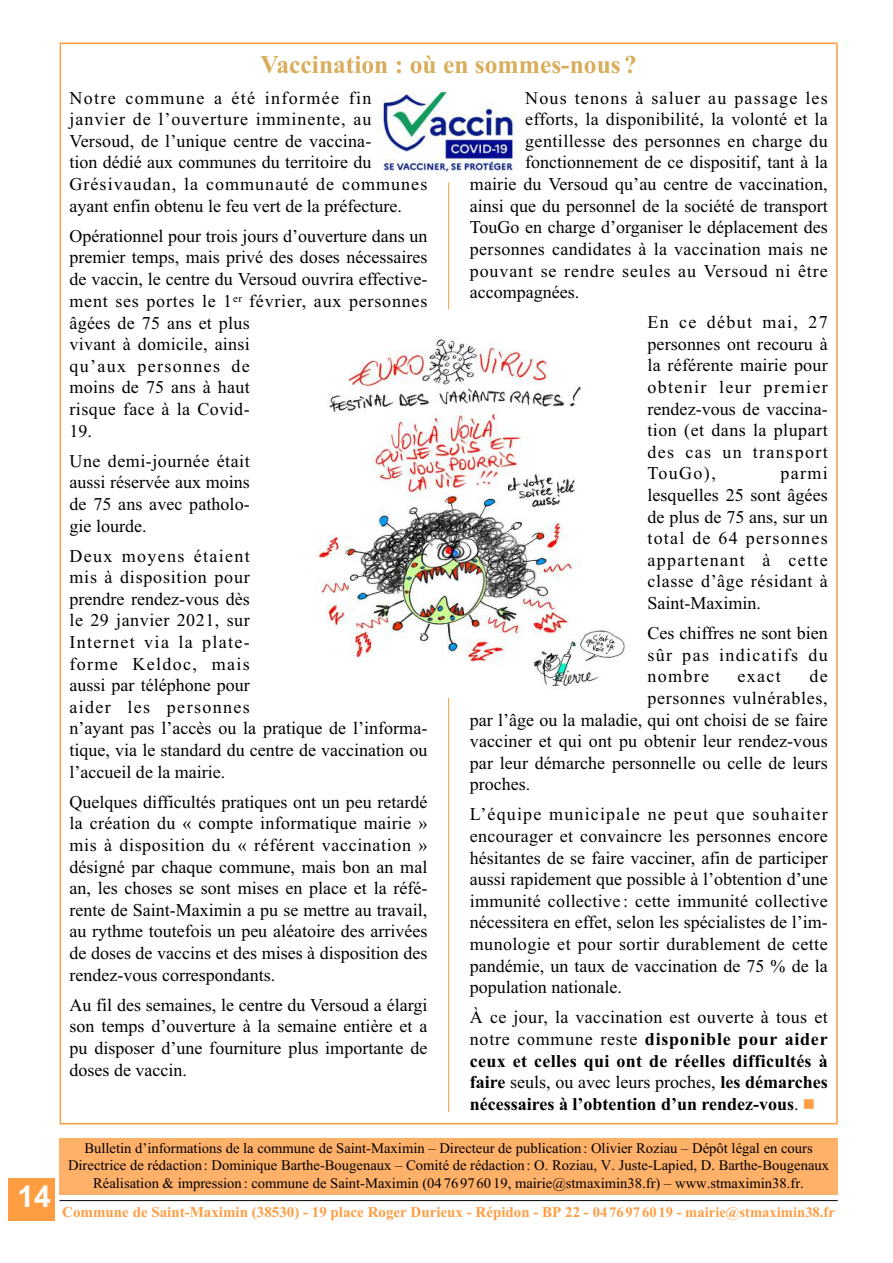
<style>
.page{position:relative;width:893px;height:1263px;background:#fff}
.page>*{position:absolute;margin:0;border:0;box-sizing:border-box;transform-origin:0 0}
.t1{font:700 25.5px "Times New Roman";color:#d8ad5b}
.t2{font:18px/21.6px "Times New Roman";letter-spacing:.005em;color:#000;text-align:justify}
.t3{font:700 18px/21.6px "Times New Roman";color:#000;text-align:justify}
.t4{font:18px "Times New Roman";letter-spacing:.05em;color:#000}
.t5{font:18px "Times New Roman";letter-spacing:.025em;color:#000}
.t6{font:18px "Times New Roman";letter-spacing:.065em;color:#000}
.t7{font:18px "Times New Roman";letter-spacing:.04em;color:#000}
.t8{font:700 15px "Times New Roman";color:#ff9d43}
.t9{font:14.7px/17.5px "Times New Roman";color:#000;text-align:center}
.s1{font-weight:400}
.s2{color:#ff9d43}
.s3{font-size:14.7px}
</style>
<div class="page">
<hr style="left:448px;top:182px;width:1px;height:127px;background:#ff9d43">
<hr style="left:448px;top:665px;width:1px;height:447px;background:#ff9d43">
<img style="left:379px;top:89px;width:138px;height:84px">
<div style="left:8px;top:1178px;width:47px;height:42px;background:#ff9d43"></div>
<hr style="left:60px;top:1200px;width:778px;height:1px;background:#000">
<div style="left:60px;top:1138px;width:778px;height:57px;background:#ffb069"></div>
<img style="left:315px;top:338px;width:311px;height:360px">
<h1 class="t1" style="left:260px;top:49px;width:378px">Vaccination : où en sommes-nous ?</h1>
<p class="t2" style="left:70px;top:87px;width:359px;text-align:left">Notre commune a été informée fin janvier de l’ouverture imminente, au Versoud, de l’unique centre de vaccina-<br>tion dédié aux communes du territoire du Grésivaudan, la communauté de communes ayant enfin obtenu le feu vert de la préfecture.</p>
<p class="t2" style="left:70px;top:225px;width:359px;text-align:left">Opérationnel pour trois jours d’ouverture dans un premier temps, mais privé des doses nécessaires de vaccin, le centre du Versoud ouvrira effective&shy;ment ses portes le 1<sup>er</sup> février, aux personnes âgées de 75 ans et plus<br>vivant à domicile, ainsi<br>qu’aux personnes de<br>moins de 75 ans à haut<br>risque face à la Covid-<br>19.</p>
<p class="t2" style="left:70px;top:450px;width:182px">Une demi-journée était aussi réservée aux moins de 75 ans avec patholo&shy;gie lourde.</p>
<p class="t2" style="left:70px;top:545px;width:359px;text-align:left">Deux moyens étaient<br>mis à disposition pour<br>prendre rendez-vous dès<br>le 29 janvier 2021, sur<br>Internet via la plate-<br>forme Keldoc, mais<br>aussi par téléphone pour<br>aider les personnes<br>n’ayant pas l’accès ou la pratique de l’informa&shy;tique, via le standard du centre de vaccination ou l’accueil de la mairie.</p>
<p class="t2" style="left:70px;top:791px;width:359px">Quelques difficultés pratiques ont un peu retardé la création du « compte informatique mairie » mis à disposition du « référent vaccination » désigné par chaque commune, mais bon an mal an, les choses se sont mises en place et la réfé&shy;rente de Saint-Maximin a pu se mettre au travail, au rythme toutefois un peu aléatoire des arrivées de doses de vaccins et des mises à disposition des rendez-vous correspondants.</p>
<p class="t2" style="left:70px;top:994px;width:359px">Au fil des semaines, le centre du Versoud a élargi son temps d’ouverture à la semaine entière et a pu disposer d’une fourniture plus importante de doses de vaccin.</p>
<p class="t6" style="left:525px;top:87px;width:304px">Nous tenons à saluer au passage les</p>
<p class="t2" style="left:525px;top:108px;width:304px">efforts, la disponibilité, la volonté et la</p>
<p class="t5" style="left:525px;top:130px;width:304px">gentillesse des personnes en charge du</p>
<p class="t2" style="left:525px;top:151px;width:304px">fonctionnement de ce dispositif, tant à la</p>
<p class="t2" style="left:470px;top:173px;width:359px">mairie du Versoud qu’au centre de vaccination,</p>
<p class="t2" style="left:470px;top:195px;width:359px">ainsi que du personnel de la société de transport</p>
<p class="t2" style="left:470px;top:216px;width:359px">TouGo en charge d’organiser le déplacement des</p>
<p class="t2" style="left:470px;top:238px;width:359px">personnes candidates à la vaccination mais ne</p>
<p class="t4" style="left:470px;top:260px;width:359px">pouvant se rendre seules au Versoud ni être</p>
<p class="t2" style="left:470px;top:281px;width:111px">accompagnées.</p>
<p class="t2" style="left:647px;top:311px;width:182px">En ce début mai, 27 personnes ont recouru à la référente mairie pour obtenir leur premier rendez-vous de vaccina&shy;tion (et dans la plupart des cas un transport TouGo),</p>
<p class="t2" style="left:647px;top:462px;width:182px;text-indent:133px">parmi lesquelles 25 sont âgées de plus de 75 ans, sur un total de 64 personnes appartenant à cette classe d’âge résidant à Saint-Maximin.</p>
<p class="t2" style="left:647px;top:622px;width:182px">Ces chiffres ne sont bien sûr pas indicatifs du nombre</p>
<p class="t2" style="left:738px;top:665px;width:45px">exact</p>
<p class="t2" style="left:809px;top:665px;width:20px">de</p>
<p class="t7" style="left:647px;top:687px;width:182px">personnes vulnérables,</p>
<p class="t2" style="left:470px;top:708px;width:359px">par l’âge ou la maladie, qui ont choisi de se faire</p>
<p class="t2" style="left:470px;top:730px;width:359px">vacciner et qui ont pu obtenir leur rendez-vous</p>
<p class="t2" style="left:470px;top:752px;width:359px">par leur démarche personnelle ou celle de leurs</p>
<p class="t2" style="left:470px;top:773px;width:62px">proches.</p>
<p class="t2" style="left:470px;top:803px;width:359px">L’équipe municipale ne peut que souhaiter encourager et convaincre les personnes encore hésitantes de se faire vacciner, afin de participer aussi rapidement que possible à l’obtention d’une immunité collective : cette immunité collective nécessitera en effet, selon les spécialistes de l’im&shy;munologie et pour sortir durablement de cette pandémie, un taux de vaccination de 75 % de la population nationale.</p>
<p class="t3" style="left:470px;top:1006px;width:359px"><span class="s1">À ce jour, la vaccination est ouverte à tous et notre commune reste</span> disponible pour aider ceux et celles qui ont de réelles difficultés à faire <span class="s1">seuls, ou avec leurs proches,</span> les démarches nécessaires à l’obtention d’un rendez-vous<span class="s1">.</span> <span class="s2">■</span></p>
<p class="t9" style="left:68px;top:1139px;width:763px">Bulletin d’informations de la commune de Saint-Maximin – Directeur de publication: Olivier Roziau – Dépôt légal en cours<br>Directrice de rédaction : Dominique Barthe-Bougenaux – Comité de rédaction: O. Roziau, V. Juste-Lapied, D. Barthe-Bougenaux<br>Réalisation &amp; impression: commune de Saint-Maximin (04 76 976019, mairie@stmaximin38.fr) – www.stmaximin38.fr.</p>
<p class="t8" style="left:17px;top:1203px;width:819px"><sup>14</sup> Commune de Saint-Maximin (38530) - 19 place Roger Durieux - Répidon - BP 22 - <span class="s3">047697 60 19 - mairie@stmaximin38.fr</span></p>
</div>
